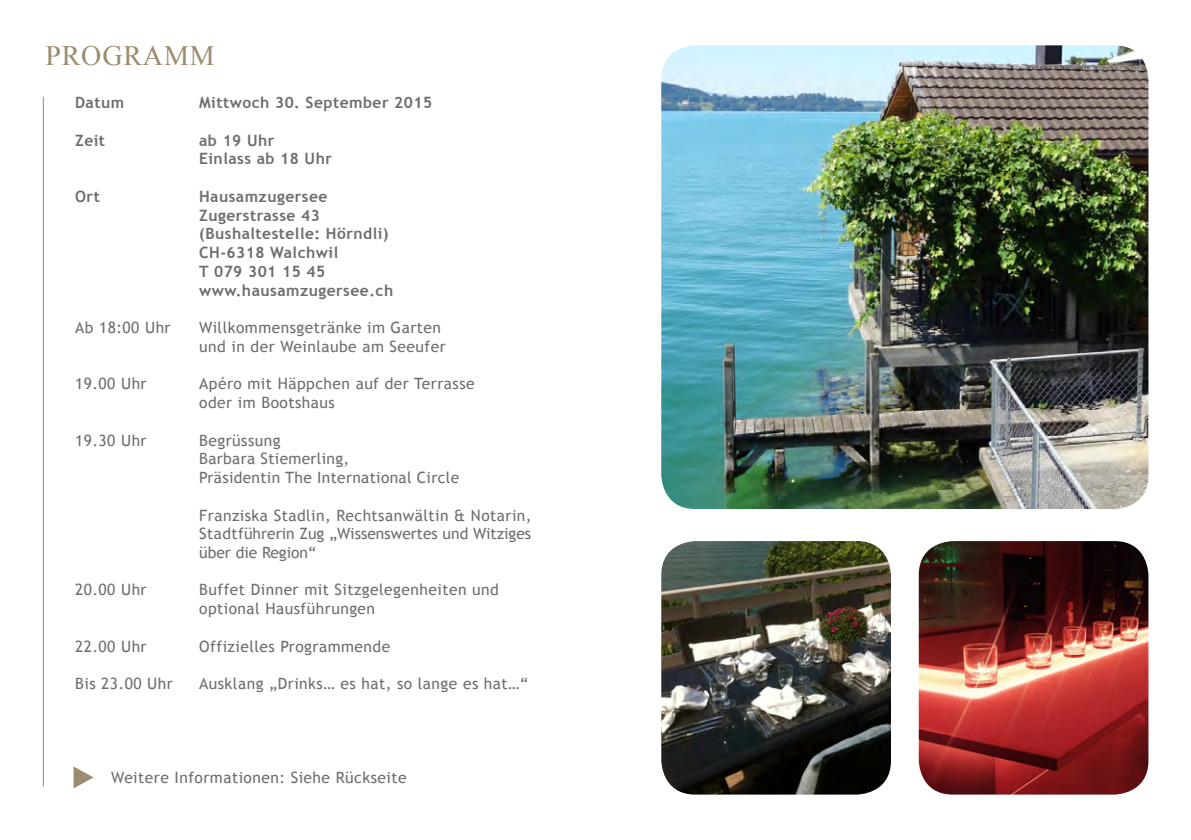
<style>
.page{position:relative;width:1191px;height:840px;background:#fff}
.page>*{position:absolute;margin:0;border:0;box-sizing:border-box;transform-origin:0 0}
.t1{font:28px "Times New Roman";letter-spacing:.03em;color:#9c8c6f}
.t2{font:15.6px/18.8px "Trebuchet MS";letter-spacing:.03em;color:#6c6d70}
.t3{font:700 15.6px "Trebuchet MS";letter-spacing:.03em;color:#6c6d70}
.t4{font:15.6px "Trebuchet MS";color:#6c6d70}
</style>
<div class="page">
<img style="left:661px;top:45px;width:487px;height:463px">
<hr style="left:43px;top:97px;width:1px;height:689px;background:#9c8c6f">
<img style="left:918px;top:541px;width:230px;height:253px">
<svg style="left:74px;top:767px;width:20px;height:20px"></svg>
<img style="left:661px;top:541px;width:230px;height:253px">
<p class="t1" style="left:45px;top:37px;width:171px">PROGRAMM</p>
<p class="t3" style="left:75px;top:93px;width:51px">Datum</p>
<p class="t3" style="left:199px;top:93px;width:235px">Mittwoch 30. September 2015</p>
<p class="t3" style="left:75px;top:130px;width:31px">Zeit</p>
<p class="t3" style="left:199px;top:130px;width:77px">ab 19 Uhr</p>
<p class="t3" style="left:199px;top:149px;width:134px">Einlass ab 18 Uhr</p>
<p class="t3" style="left:75px;top:186px;width:26px">Ort</p>
<p class="t3" style="left:199px;top:186px;width:130px">Hausamzugersee</p>
<p class="t3" style="left:199px;top:205px;width:122px">Zugerstrasse 43</p>
<p class="t3" style="left:199px;top:224px;width:191px">(Bushaltestelle: Hörndli)</p>
<p class="t3" style="left:199px;top:243px;width:141px">CH-6318 Walchwil</p>
<p class="t3" style="left:199px;top:261px;width:128px">T 079 301 15 45</p>
<p class="t3" style="left:199px;top:280px;width:196px">www.hausamzugersee.ch</p>
<p class="t2" style="left:75px;top:318px;width:97px">Ab 18:00 Uhr</p>
<p class="t2" style="left:199px;top:318px;width:248px">Willkommensgetränke im Garten und in der Weinlaube am Seeufer</p>
<p class="t2" style="left:75px;top:374px;width:73px">19.00 Uhr</p>
<p class="t2" style="left:199px;top:374px;width:277px">Apéro mit Häppchen auf der Terrasse</p>
<p class="t2" style="left:199px;top:393px;width:137px">oder im Bootshaus</p>
<p class="t2" style="left:75px;top:430px;width:73px">19.30 Uhr</p>
<p class="t2" style="left:199px;top:430px;width:83px">Begrüssung</p>
<p class="t2" style="left:199px;top:449px;width:261px">Barbara Stiemerling,<br>Präsidentin The International Circle</p>
<p class="t2" style="left:199px;top:505px;width:334px">Franziska Stadlin, Rechtsanwältin &amp; Notarin,<br>Stadtführerin Zug „Wissenswertes und Witziges</p>
<p class="t4" style="left:199px;top:543px;width:119px">über die Region“</p>
<p class="t2" style="left:75px;top:580px;width:73px">20.00 Uhr</p>
<p class="t2" style="left:199px;top:580px;width:301px">Buffet Dinner mit Sitzgelegenheiten und optional Hausführungen</p>
<p class="t2" style="left:75px;top:636px;width:73px">22.00 Uhr</p>
<p class="t2" style="left:199px;top:636px;width:192px">Offizielles Programmende</p>
<p class="t2" style="left:75px;top:674px;width:99px">Bis 23.00 Uhr</p>
<p class="t2" style="left:199px;top:674px;width:331px">Ausklang „Drinks… es hat, so lange es hat…“</p>
<p class="t2" style="left:111px;top:767px;width:297px">Weitere Informationen: Siehe Rückseite</p>
</div>
